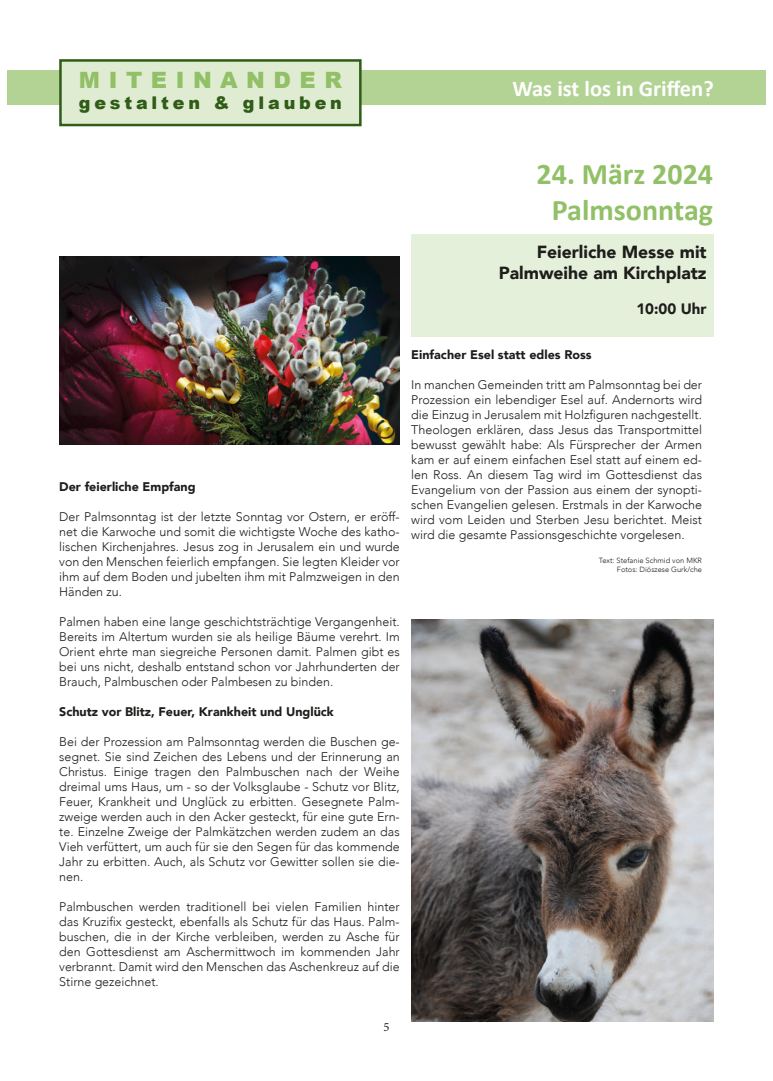
<style>
.page{position:relative;width:773px;height:1081px;background:#fff}
.page>*{position:absolute;margin:0;border:0;box-sizing:border-box;transform-origin:0 0}
.t1{font:700 30px "Calibri";color:#91c067}
.t2{font:700 22.5px "Calibri";color:#fff}
.t3{font:900 22.5px "Arial";letter-spacing:.38em;color:#91c067}
.t4{font:900 17.5px "Avenir";color:#1d1d1b}
.t5{font:900 17.5px "Arial";letter-spacing:.22em;color:#2f5c16}
.t6{font:900 15px "Avenir";color:#1d1d1b}
.t7{font:300 12.5px/15px "Avenir";color:#1d1d1b;text-align:justify}
.t8{font:900 12.5px "Avenir";color:#1d1d1b}
.t9{font:12.5px "Minion Pro";color:#1d1d1b}
.t10{font:300 7.5px "Avenir";color:#1d1d1b}
</style>
<div class="page">
<div style="left:7px;top:70px;width:758px;height:35px;background:#b2d394"></div>
<div style="left:411px;top:234px;width:302px;height:102px;background:#e5f0da"></div>
<img style="left:411px;top:620px;width:302px;height:402px">
<img style="left:59px;top:256px;width:341px;height:188px">
<div style="left:60px;top:60px;width:300px;height:65px;background:#dfecd2"></div>
<div style="left:59px;top:59px;width:302px;height:67px;border:2px solid #2f5c16"></div>
<p class="t3" style="left:79px;top:64px;width:264px">MITEINANDER</p>
<p class="t5" style="left:79px;top:90px;width:264px">gestalten &amp; glauben</p>
<p class="t2" style="left:512px;top:74px;width:203px">Was ist los in Griffen?</p>
<p class="t1" style="left:536px;top:155px;width:178px">24. März 2024</p>
<p class="t1" style="left:552px;top:191px;width:163px">Palmsonntag</p>
<p class="t4" style="left:536px;top:237px;width:171px">Feierliche Messe mit</p>
<p class="t4" style="left:498px;top:258px;width:209px">Palmweihe am Kirchplatz</p>
<p class="t6" style="left:636px;top:296px;width:72px">10:00 Uhr</p>
<p class="t8" style="left:59px;top:475px;width:138px">Der feierliche Empfang</p>
<p class="t7" style="left:59px;top:509px;width:342px">Der Palmsonntag ist der letzte Sonntag vor Ostern, er eröff&shy;net die Karwoche und somit die wichtigste Woche des katho&shy;lischen Kirchenjahres. Jesus zog in Jerusalem ein und wurde von den Menschen feierlich empfangen. Sie legten Kleider vor ihm auf dem Boden und jubelten ihm mit Palmzweigen in den Händen zu.</p>
<p class="t7" style="left:59px;top:614px;width:342px">Palmen haben eine lange geschichtsträchtige Vergangenheit.<br>Bereits im Altertum wurden sie als heilige Bäume verehrt. Im Orient ehrte man siegreiche Personen damit. Palmen gibt es bei uns nicht, deshalb entstand schon vor Jahrhunderten der Brauch, Palmbuschen oder Palmbesen zu binden.</p>
<p class="t8" style="left:59px;top:700px;width:276px">Schutz vor Blitz, Feuer, Krankheit und Unglück</p>
<p class="t7" style="left:59px;top:734px;width:342px">Bei der Prozession am Palmsonntag werden die Buschen ge&shy;segnet. Sie sind Zeichen des Lebens und der Erinnerung an Christus. Einige tragen den Palmbuschen nach der Weihe dreimal ums Haus, um - so der Volksglaube - Schutz vor Blitz, Feuer, Krankheit und Unglück zu erbitten. Gesegnete Palm&shy;zweige werden auch in den Acker gesteckt, für eine gute Ern&shy;te. Einzelne Zweige der Palmkätzchen werden zudem an das Vieh verfüttert, um auch für sie den Segen für das kommende Jahr zu erbitten. Auch, als Schutz vor Gewitter sollen sie die&shy;nen.</p>
<p class="t7" style="left:59px;top:899px;width:342px">Palmbuschen werden traditionell bei vielen Familien hinter das Kruzifix gesteckt, ebenfalls als Schutz für das Haus. Palm&shy;buschen, die in der Kirche verbleiben, werden zu Asche für den Gottesdienst am Aschermittwoch im kommenden Jahr verbrannt. Damit wird den Menschen das Aschenkreuz auf die Stirne gezeichnet.</p>
<p class="t8" style="left:411px;top:344px;width:182px">Einfacher Esel statt edles Ross</p>
<p class="t7" style="left:411px;top:377px;width:292px">In manchen Gemeinden tritt am Palmsonntag bei der Prozession ein lebendiger Esel auf. Andernorts wird die Einzug in Jerusalem mit Holzfiguren nachgestellt.<br>Theologen erklären, dass Jesus das Transportmittel bewusst gewählt habe: Als Fürsprecher der Armen kam er auf einem einfachen Esel statt auf einem ed&shy;len Ross. An diesem Tag wird im Gottesdienst das Evangelium von der Passion aus einem der synopti&shy;schen Evangelien gelesen. Erstmals in der Karwoche wird vom Leiden und Sterben Jesu berichtet. Meist wird die gesamte Passionsgeschichte vorgelesen.</p>
<p class="t10" style="left:598px;top:556px;width:105px">Text: Stefanie Schmid von MKR</p>
<p class="t10" style="left:616px;top:565px;width:87px">Fotos: Diöszese Gurk/che</p>
<p class="t9" style="left:383px;top:1018px;width:7px">5</p>
</div>
